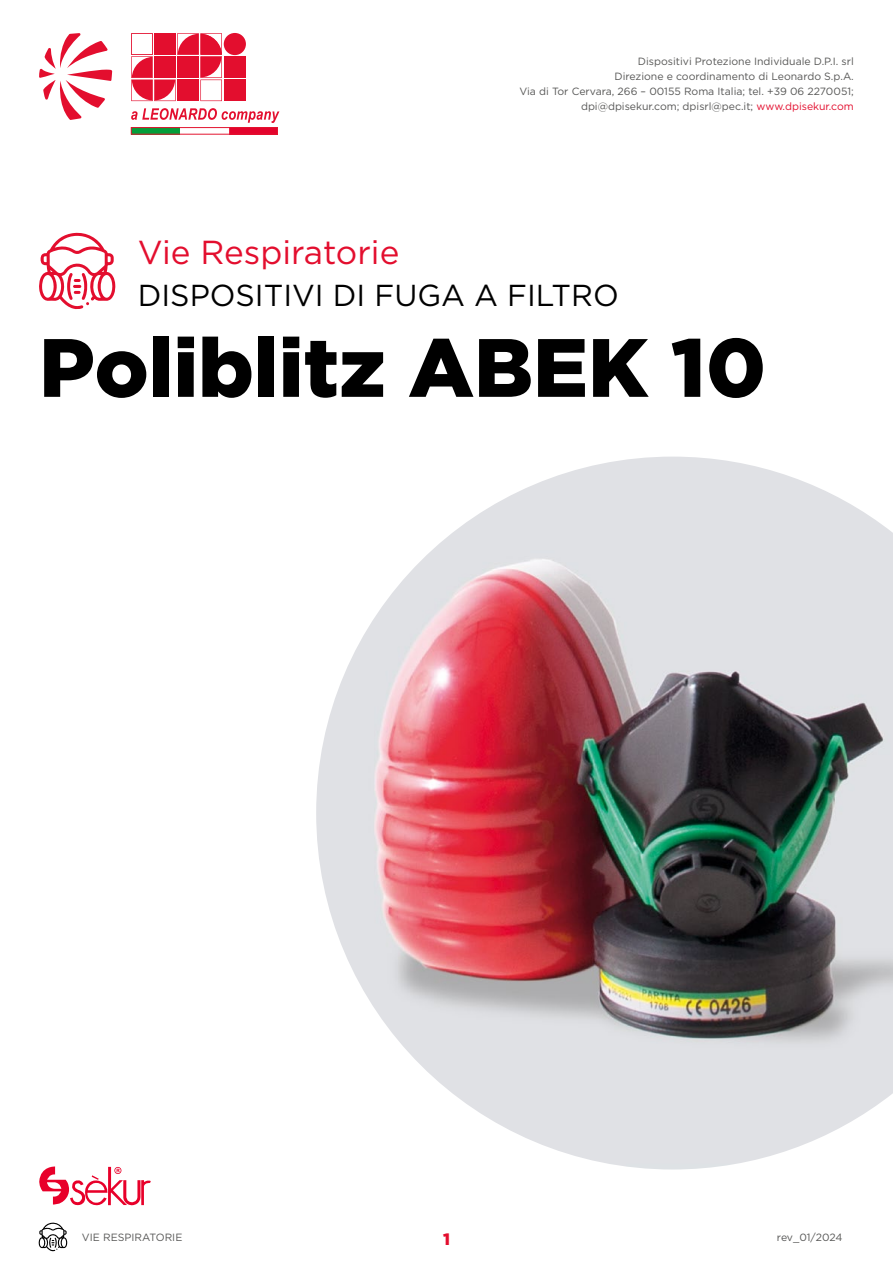
<style>
.page{position:relative;width:893px;height:1263px;background:#fff}
.page>*{position:absolute;margin:0;border:0;box-sizing:border-box;transform-origin:0 0}
.t1{font:900 82.5px "Gotham";color:#000}
.t2{font:33.3px "Gotham";color:#e30e2e}
.t3{font:30.3px "Gotham";color:#000}
.t4{font:900 16.5px "Gotham";color:#e30e2e}
.t5{font:10.5px/15px "Gotham";color:#575756;text-align:right}
.s1{color:#e30e2e}
</style>
<div class="page">
<svg style="left:39px;top:1222px;width:28px;height:29px"></svg>
<div style="left:224px;top:56px;width:22px;height:22px;background:#e30e2e"></div>
<div style="left:224px;top:80px;width:22px;height:21px;background:#e30e2e"></div>
<div style="left:224px;top:33px;width:22px;height:22px;background:#e30e2e;border-radius:50%"></div>
<svg style="left:131px;top:33px;width:91px;height:68px"></svg>
<svg style="left:131px;top:108px;width:148px;height:15px"></svg>
<svg style="left:39px;top:33px;width:73px;height:87px"></svg>
<img style="left:133px;top:129px;width:143px;height:3px">
<div style="left:131px;top:127px;width:147px;height:7px;border:1px solid #e31530"></div>
<svg style="left:39px;top:232px;width:76px;height:77px"></svg>
<img style="left:316px;top:457px;width:577px;height:712px">
<svg style="left:39px;top:1166px;width:112px;height:40px"></svg>
<p class="t5" style="left:519px;top:54px;width:336px">Dispositivi Protezione Individuale D.P.I. srl<br>Direzione e coordinamento di Leonardo S.p.A.<br>Via di Tor Cervara, 266 – 00155 Roma Italia; tel. +39 06 2270051; dpi@dpisekur.com; dpisrl@pec.it; <span class="s1">www.dpisekur.com</span></p>
<h2 class="t2" style="left:138px;top:231px;width:263px">Vie Respiratorie</h2>
<h3 class="t3" style="left:138px;top:275px;width:483px">DISPOSITIVI DI FUGA A FILTRO</h3>
<h1 class="t1" style="left:39px;top:320px;width:728px">Poliblitz ABEK 10</h1>
<p class="t5" style="left:82px;top:1230px;width:102px">VIE RESPIRATORIE</p>
<h3 class="t4" style="left:443px;top:1230px;width:8px">1</h3>
<p class="t5" style="left:777px;top:1230px;width:67px">rev_01/2024</p>
</div>
